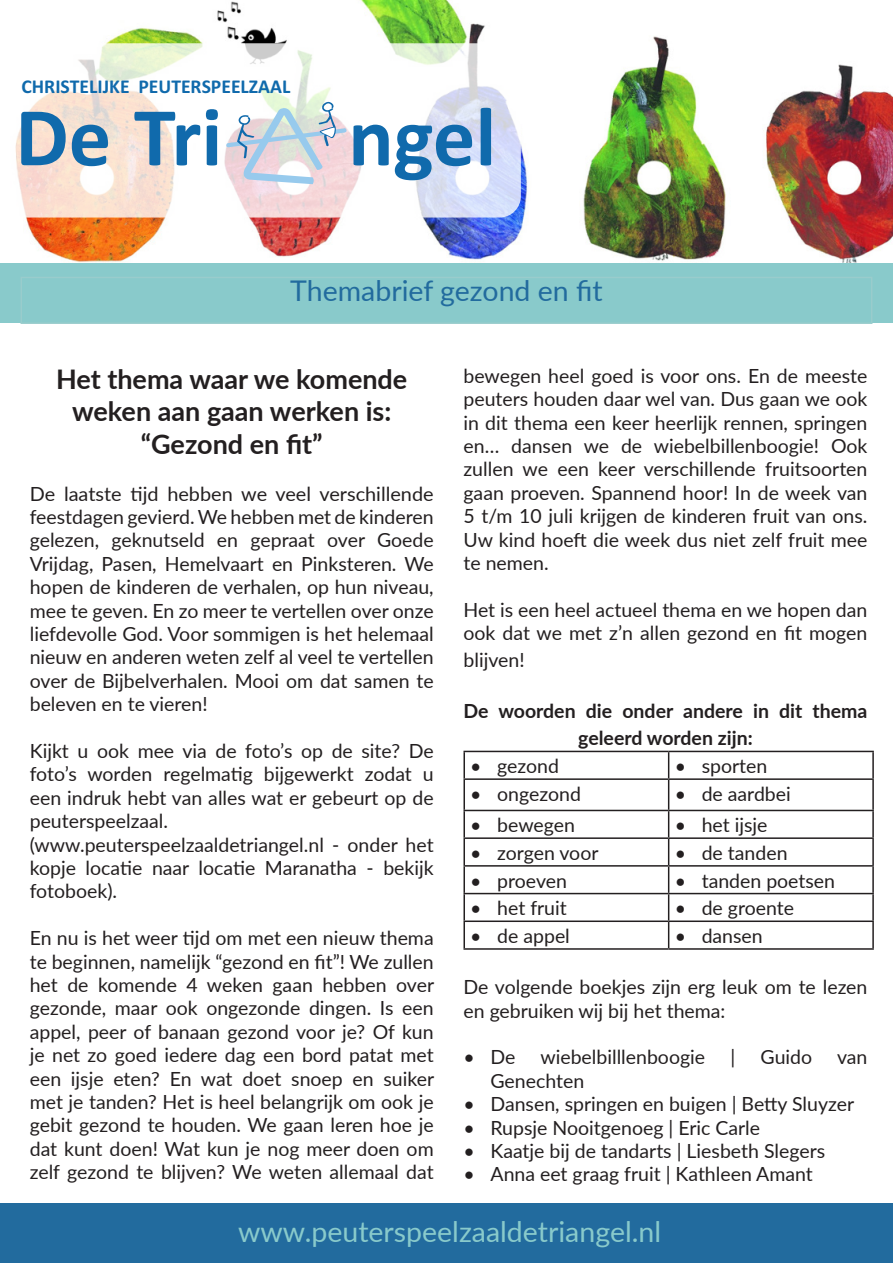
<style>
.page{position:relative;width:893px;height:1263px;background:#fff}
.page>*{position:absolute;margin:0;border:0;box-sizing:border-box;transform-origin:0 0}
.t1{font:28.5px "Lato";color:#89cacb}
.t2{font:28.5px "Lato";color:#226b9e}
.t3{font:700 27px "Lato";color:#231f20}
.t4{font:700 19.65px "Calibri";color:#106aac}
.t5{font:19.5px/23.4px "Lato";color:#231f20;text-align:justify}
.t6{font:700 19.5px/27px "Lato";color:#231f20;text-align:center}
</style>
<div class="page">
<img style="left:0;top:0;width:893px;height:264px">
<svg style="left:0;top:43px;width:521px;height:175px"></svg>
<svg style="left:21px;top:112px;width:45px;height:53px;background:#709abb"></svg>
<svg style="left:72px;top:125px;width:36px;height:41px"></svg>
<svg style="left:134px;top:112px;width:66px;height:53px"></svg>
<svg style="left:206px;top:109px;width:12px;height:56px"></svg>
<svg style="left:353px;top:125px;width:36px;height:40px"></svg>
<svg style="left:395px;top:125px;width:77px;height:55px;background:#75a6cf"></svg>
<svg style="left:481px;top:108px;width:10px;height:57px"></svg>
<svg style="left:226px;top:102px;width:121px;height:82px"></svg>
<div style="left:0;top:264px;width:893px;height:59px;background:#89cacb"></div>
<div style="left:0;top:1203px;width:893px;height:60px;background:#226b9e"></div>
<div style="left:21px;top:277px;width:851px;height:47px;border:2px solid #9cc"></div>
<hr style="left:463px;top:751px;width:206px;height:1px;background:#231f20">
<hr style="left:463px;top:752px;width:2px;height:26px;background:#231f20">
<hr style="left:669px;top:751px;width:205px;height:1px;background:#231f20">
<svg style="left:668px;top:752px;width:1px;height:26px"></svg>
<hr style="left:872px;top:752px;width:2px;height:26px;background:#231f20">
<hr style="left:463px;top:778px;width:206px;height:2px;background:#231f20">
<hr style="left:463px;top:780px;width:2px;height:30px;background:#231f20">
<hr style="left:669px;top:778px;width:205px;height:2px;background:#231f20">
<hr style="left:668px;top:780px;width:1px;height:30px;background:#231f20">
<hr style="left:872px;top:780px;width:2px;height:30px;background:#231f20">
<hr style="left:463px;top:810px;width:206px;height:1px;background:#231f20">
<hr style="left:463px;top:811px;width:2px;height:26px;background:#231f20">
<hr style="left:669px;top:810px;width:205px;height:1px;background:#231f20">
<hr style="left:872px;top:811px;width:2px;height:26px;background:#231f20">
<hr style="left:463px;top:837px;width:206px;height:2px;background:#231f20">
<hr style="left:463px;top:839px;width:2px;height:26px;background:#231f20">
<hr style="left:669px;top:837px;width:205px;height:2px;background:#231f20">
<hr style="left:872px;top:839px;width:2px;height:26px;background:#231f20">
<hr style="left:463px;top:865px;width:206px;height:2px;background:#231f20">
<hr style="left:463px;top:867px;width:2px;height:26px;background:#231f20">
<hr style="left:669px;top:865px;width:205px;height:2px;background:#231f20">
<hr style="left:872px;top:867px;width:2px;height:26px;background:#231f20">
<hr style="left:463px;top:893px;width:206px;height:1px;background:#231f20">
<hr style="left:463px;top:894px;width:2px;height:26px;background:#231f20">
<hr style="left:669px;top:893px;width:205px;height:1px;background:#231f20">
<hr style="left:872px;top:894px;width:2px;height:26px;background:#231f20">
<hr style="left:463px;top:920px;width:206px;height:2px;background:#231f20">
<hr style="left:463px;top:922px;width:2px;height:26px;background:#231f20">
<hr style="left:669px;top:920px;width:205px;height:2px;background:#231f20">
<svg style="left:668px;top:811px;width:1px;height:137px"></svg>
<hr style="left:872px;top:922px;width:2px;height:26px;background:#231f20">
<hr style="left:463px;top:948px;width:206px;height:2px;background:#231f20">
<hr style="left:669px;top:948px;width:205px;height:2px;background:#231f20">
<p class="t4" style="left:22px;top:74px;width:270px">CHRISTELIJKE PEUTERSPEELZAAL</p>
<p class="t2" style="left:290px;top:270px;width:314px">Themabrief gezond en fit</p>
<p class="t3" style="left:56px;top:359px;width:353px">Het thema waar we komende</p>
<p class="t3" style="left:72px;top:392px;width:321px">weken aan gaan werken is:</p>
<p class="t3" style="left:141px;top:424px;width:183px">“Gezond en fit”</p>
<p class="t5" style="left:30px;top:481px;width:405px">De laatste tijd hebben we veel verschillende feestdagen gevierd. We hebben met de kinderen gelezen, geknutseld en gepraat over Goede Vrijdag, Pasen, Hemelvaart en Pinksteren. We hopen de kinderen de verhalen, op hun niveau, mee te geven. En zo meer te vertellen over onze liefdevolle God. Voor sommigen is het helemaal nieuw en anderen weten zelf al veel te vertellen over de Bijbelverhalen. Mooi om dat samen te beleven en te vieren!</p>
<p class="t5" style="left:30px;top:738px;width:405px">Kijkt u ook mee via de foto’s op de site? De foto’s worden regelmatig bijgewerkt zodat u een indruk hebt van alles wat er gebeurt op de peuterspeelzaal.</p>
<p class="t5" style="left:30px;top:832px;width:405px">(www.peuterspeelzaaldetriangel.nl - onder het kopje locatie naar locatie Maranatha - bekijk fotoboek).</p>
<p class="t5" style="left:30px;top:925px;width:406px">En nu is het weer tijd om met een nieuw thema te beginnen, namelijk “gezond en fit”! We zullen het de komende 4 weken gaan hebben over gezonde, maar ook ongezonde dingen. Is een appel, peer of banaan gezond voor je? Of kun je net zo goed iedere dag een bord patat met een ijsje eten? En wat doet snoep en suiker met je tanden? Het is heel belangrijk om ook je gebit gezond te houden. We gaan leren hoe je dat kunt doen! Wat kun je nog meer doen om zelf gezond te blijven? We weten allemaal dat</p>
<p class="t5" style="left:463px;top:363px;width:405px">bewegen heel goed is voor ons. En de meeste peuters houden daar wel van. Dus gaan we ook in dit thema een keer heerlijk rennen, springen en… dansen we de wiebelbillenboogie! Ook zullen we een keer verschillende fruitsoorten gaan proeven. Spannend hoor! In de week van 5 t/m 10 juli krijgen de kinderen fruit van ons.<br>Uw kind hoeft die week dus niet zelf fruit mee te nemen.</p>
<p class="t5" style="left:463px;top:597px;width:405px">Het is een heel actueel thema en we hopen dan ook dat we met z’n allen gezond en fit mogen</p>
<p class="t5" style="left:463px;top:648px;width:63px">blijven!</p>
<p class="t6" style="left:463px;top:696px;width:405px">De woorden die onder andere in dit thema geleerd worden zijn:</p>
<p class="t5" style="left:470px;top:753px;width:90px">• gezond</p>
<p class="t5" style="left:675px;top:753px;width:94px">• sporten</p>
<p class="t5" style="left:470px;top:781px;width:112px">• ongezond</p>
<p class="t5" style="left:675px;top:781px;width:118px">• de aardbei</p>
<p class="t5" style="left:470px;top:812px;width:106px">• bewegen</p>
<p class="t5" style="left:675px;top:812px;width:94px">• het ijsje</p>
<p class="t5" style="left:470px;top:840px;width:130px">• zorgen voor</p>
<p class="t5" style="left:675px;top:840px;width:114px">• de tanden</p>
<p class="t5" style="left:470px;top:868px;width:98px">• proeven</p>
<p class="t5" style="left:675px;top:868px;width:162px">• tanden poetsen</p>
<p class="t5" style="left:470px;top:896px;width:98px">• het fruit</p>
<p class="t5" style="left:675px;top:896px;width:121px">• de groente</p>
<p class="t5" style="left:470px;top:923px;width:101px">• de appel</p>
<p class="t5" style="left:675px;top:923px;width:90px">• dansen</p>
<p class="t5" style="left:463px;top:974px;width:405px">De volgende boekjes zijn erg leuk om te lezen en gebruiken wij bij het thema:</p>
<p class="t5" style="left:463px;top:1045px;width:53px">• De</p>
<p class="t5" style="left:540px;top:1045px;width:166px">wiebelbilllenboogie</p>
<p class="t5" style="left:730px;top:1045px;width:6px">|</p>
<p class="t5" style="left:761px;top:1045px;width:53px">Guido</p>
<p class="t5" style="left:837px;top:1045px;width:32px">van</p>
<p class="t5" style="left:490px;top:1068px;width:95px">Genechten</p>
<p class="t5" style="left:463px;top:1091px;width:392px">• Dansen, springen en buigen | Betty Sluyzer</p>
<p class="t5" style="left:463px;top:1115px;width:298px">• Rupsje Nooitgenoeg | Eric Carle</p>
<p class="t5" style="left:463px;top:1138px;width:363px">• Kaatje bij de tandarts | Liesbeth Slegers</p>
<p class="t5" style="left:463px;top:1162px;width:351px">• Anna eet graag fruit | Kathleen Amant</p>
<p class="t1" style="left:238px;top:1211px;width:424px">www.peuterspeelzaaldetriangel.nl</p>
</div>
